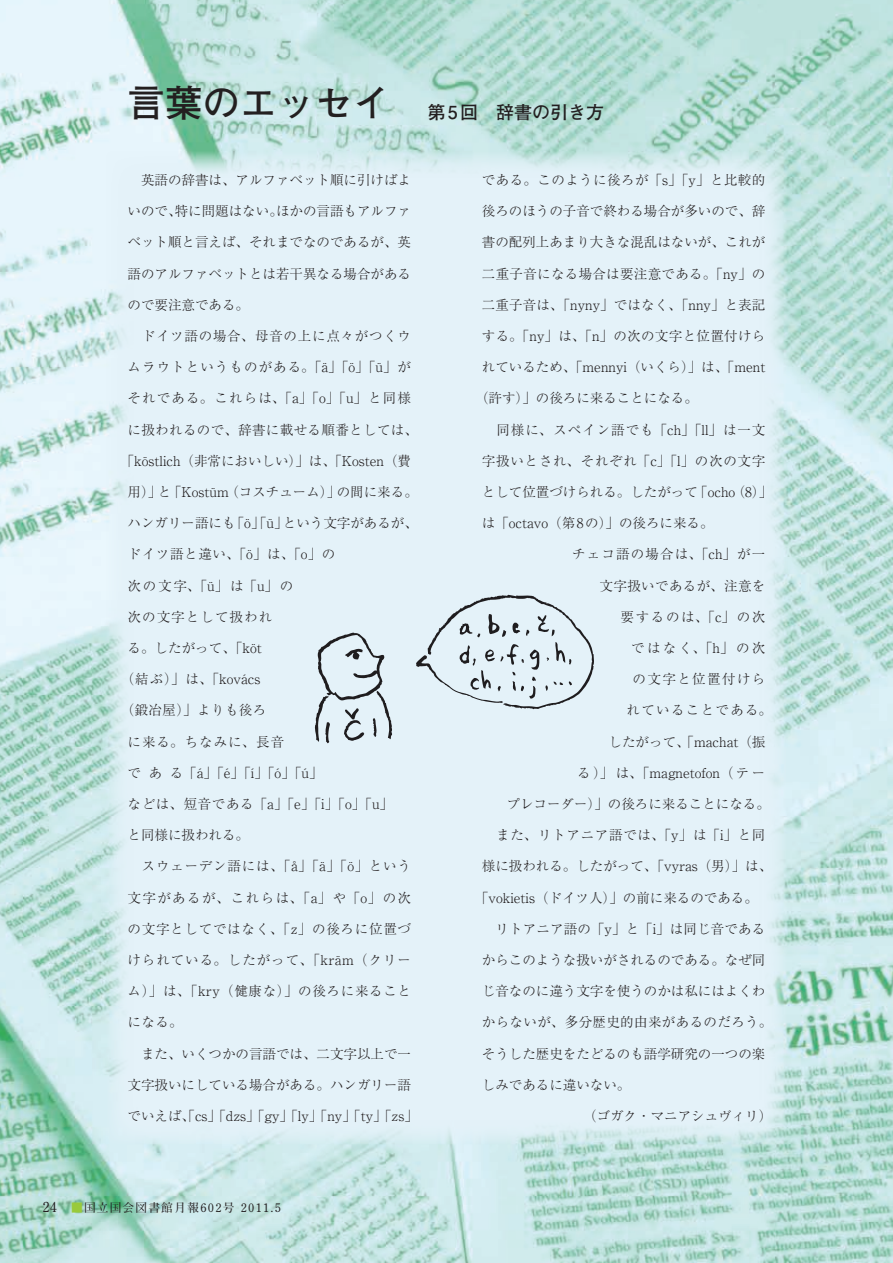
<style>
.page{position:relative;width:893px;height:1263px;background:#fff}
.page>*{position:absolute;margin:0;border:0;box-sizing:border-box;transform-origin:0 0}
.t1{font:700 18px "Futo Go B101 Pro";color:#231f20}
.t2{font:300 13.5px "Ryumin Pro";color:#231f20}
.t3{font:300 13.5px "Ryumin Pro";letter-spacing:.055em;color:#231f20}
.t4{font:300 13.5px "Ryumin Pro";letter-spacing:.03em;color:#231f20}
.t5{font:300 13.5px "Ryumin Pro";letter-spacing:.05em;color:#231f20}
.t6{font:300 13.5px "Ryumin Pro";letter-spacing:.025em;color:#231f20}
.t7{font:300 13.5px "Ryumin Pro";letter-spacing:.085em;color:#231f20}
.t8{font:300 13.5px "Ryumin Pro";letter-spacing:.075em;color:#231f20}
.t9{font:300 13.5px "Ryumin Pro";letter-spacing:.08em;color:#231f20}
.t10{font:300 13.5px "Ryumin Pro";letter-spacing:.105em;color:#231f20}
.t11{font:300 13.5px "Ryumin Pro";letter-spacing:.06em;color:#231f20}
.t12{font:300 13.5px "Ryumin Pro";letter-spacing:.07em;color:#231f20}
.t13{font:300 13.5px "Ryumin Pro";letter-spacing:.035em;color:#231f20}
.t14{font:300 13.5px "Ryumin Pro";letter-spacing:.095em;color:#231f20}
.t15{font:700 11.7px "Futo Min A101 Pro";letter-spacing:.1em;color:#231f20}
.s1{font-size:37.5px}
.s2{font-size:13.8px}
.s3{color:#99ca3b}
</style>
<div class="page">
<img style="left:0;top:0;width:893px;height:1263px">
<div style="left:106px;top:152px;width:681px;height:992px;background:#e4f2f9"></div>
<svg style="left:416px;top:595px;width:178px;height:114px"></svg>
<svg style="left:315px;top:632px;width:77px;height:111px"></svg>
<h1 class="t1" style="left:128px;top:98px;width:478px"><span class="s1">言葉のエッセイ　</span>第 5回　辞書の引き方</h1>
<p class="t2" style="left:128px;top:169px;width:285px">　英語の辞書は、アルファベット順に引けばよ</p>
<p class="t2" style="left:128px;top:200px;width:285px">いので、特に問題はない。ほかの言語もアルファ</p>
<p class="t2" style="left:128px;top:232px;width:285px">ベット順と言えば、それまでなのであるが、英</p>
<p class="t2" style="left:128px;top:263px;width:285px">語のアルファベットとは若干異なる場合がある</p>
<p class="t2" style="left:128px;top:294px;width:123px">ので要注意である。</p>
<p class="t3" style="left:128px;top:325px;width:285px">　ドイツ語の場合、母音の上に点々がつくウ</p>
<p class="t9" style="left:128px;top:356px;width:285px">ムラウトというものがある。「ä」「ö」「ü」が</p>
<p class="t7" style="left:128px;top:388px;width:285px">それである。これらは、「a」「o」「u」と同様</p>
<p class="t4" style="left:128px;top:419px;width:292px">に扱われるので、辞書に載せる順番としては、</p>
<p class="t2" style="left:121px;top:450px;width:292px">「köstlich（非常においしい）」は、「Kosten（費</p>
<p class="t2" style="left:128px;top:481px;width:292px">用）」と「Kostüm（コスチューム）」の間に来る。</p>
<p class="t2" style="left:128px;top:512px;width:292px">ハンガリー語にも「ö」「ü」という文字があるが、</p>
<p class="t5" style="left:128px;top:544px;width:209px">ドイツ語と違い、「ö」は、「o」の</p>
<p class="t2" style="left:128px;top:575px;width:167px">次の文字、「ü」は「u」の</p>
<p class="t9" style="left:128px;top:606px;width:146px">次の文字として扱われ</p>
<p class="t2" style="left:128px;top:637px;width:136px">る。したがって、「köt</p>
<p class="t2" style="left:121px;top:668px;width:141px">（結ぶ）」は、「kovács</p>
<p class="t4" style="left:121px;top:700px;width:147px">（鍛冶屋）」よりも後ろ</p>
<p class="t8" style="left:128px;top:731px;width:158px">に来る。ちなみに、長音</p>
<p class="t2" style="left:128px;top:762px;width:197px">である「á」「é」「í」「ó」「ú」</p>
<p class="t5" style="left:128px;top:793px;width:267px">などは、短音である「a」「e」「i」「o」「u」</p>
<p class="t2" style="left:128px;top:824px;width:123px">と同様に扱われる。</p>
<p class="t11" style="left:128px;top:856px;width:285px">　スウェーデン語には、「å」「ä」「ö」という</p>
<p class="t10" style="left:128px;top:887px;width:285px">文字があるが、これらは、「a」や「o」の次</p>
<p class="t3" style="left:128px;top:918px;width:285px">の文字としてではなく、「z」の後ろに位置づ</p>
<p class="t12" style="left:128px;top:949px;width:285px">けられている。したがって、「kräm（クリー</p>
<p class="t5" style="left:128px;top:980px;width:285px">ム）」は、「kry（健康な）」の後ろに来ること</p>
<p class="t2" style="left:128px;top:1012px;width:57px">になる。</p>
<p class="t2" style="left:128px;top:1043px;width:285px">　また、いくつかの言語では、二文字以上で一</p>
<p class="t2" style="left:128px;top:1074px;width:285px">文字扱いにしている場合がある。ハンガリー語</p>
<p class="t2" style="left:128px;top:1105px;width:292px">でいえば、「cs」「dzs」「gy」「ly」「ny」「ty」「zs」</p>
<p class="t15" style="left:43px;top:1198px;width:240px"><span class="s2">24　</span><span class="s3">■</span>国立国会図書館月報602号 2011.5</p>
<p class="t13" style="left:482px;top:169px;width:285px">である。このように後ろが「s」「y」と比較的</p>
<p class="t2" style="left:482px;top:200px;width:285px">後ろのほうの子音で終わる場合が多いので、辞</p>
<p class="t2" style="left:482px;top:232px;width:285px">書の配列上あまり大きな混乱はないが、これが</p>
<p class="t6" style="left:482px;top:263px;width:285px">二重子音になる場合は要注意である。「ny」の</p>
<p class="t2" style="left:482px;top:294px;width:285px">二重子音は、「nyny」ではなく、「nny」と表記</p>
<p class="t6" style="left:482px;top:325px;width:285px">する。「ny」は、「n」の次の文字と位置付けら</p>
<p class="t2" style="left:482px;top:356px;width:285px">れているため、「mennyi（いくら）」は、「ment</p>
<p class="t2" style="left:475px;top:388px;width:224px">（許す）」の後ろに来ることになる。</p>
<p class="t8" style="left:482px;top:419px;width:285px">　同様に、スペイン語でも「ch」「ll」は一文</p>
<p class="t3" style="left:482px;top:450px;width:285px">字扱いとされ、それぞれ「c」「l」の次の文字</p>
<p class="t2" style="left:482px;top:481px;width:292px">として位置づけられる。したがって「ocho（8）」</p>
<p class="t2" style="left:482px;top:512px;width:233px">は「octavo（第8の）」の後ろに来る。</p>
<p class="t7" style="left:558px;top:544px;width:209px">　チェコ語の場合は、「ch」が一</p>
<p class="t4" style="left:600px;top:575px;width:167px">文字扱いであるが、注意を</p>
<p class="t2" style="left:621px;top:606px;width:146px">要するのは、「c」の次</p>
<p class="t2" style="left:631px;top:637px;width:136px">ではなく、「h」の次</p>
<p class="t10" style="left:633px;top:668px;width:134px">の文字と位置付けら</p>
<p class="t14" style="left:627px;top:700px;width:147px">れていることである。</p>
<p class="t2" style="left:609px;top:731px;width:158px">したがって、「machat（振</p>
<p class="t2" style="left:577px;top:762px;width:190px">る）」は、「magnetofon（テー</p>
<p class="t2" style="left:507px;top:793px;width:265px">プレコーダー）」の後ろに来ることになる。</p>
<p class="t3" style="left:482px;top:824px;width:285px">　また、リトアニア語では、「y」は「i」と同</p>
<p class="t2" style="left:482px;top:856px;width:292px">様に扱われる。したがって、「vyras（男）」は、</p>
<p class="t2" style="left:475px;top:887px;width:284px">「vokietis（ドイツ人）」の前に来るのである。</p>
<p class="t2" style="left:482px;top:918px;width:285px">　リトアニア語の「y」と「i」は同じ音である</p>
<p class="t2" style="left:482px;top:949px;width:285px">からこのような扱いがされるのである。なぜ同</p>
<p class="t2" style="left:482px;top:980px;width:285px">じ音なのに違う文字を使うのかは私にはよくわ</p>
<p class="t4" style="left:482px;top:1012px;width:292px">からないが、多分歴史的由来があるのだろう。</p>
<p class="t2" style="left:482px;top:1043px;width:285px">そうした歴史をたどるのも語学研究の一つの楽</p>
<p class="t2" style="left:482px;top:1074px;width:150px">しみであるに違いない。</p>
<p class="t2" style="left:583px;top:1105px;width:191px">（ゴガク・マニアシュヴィリ）</p>
</div>
